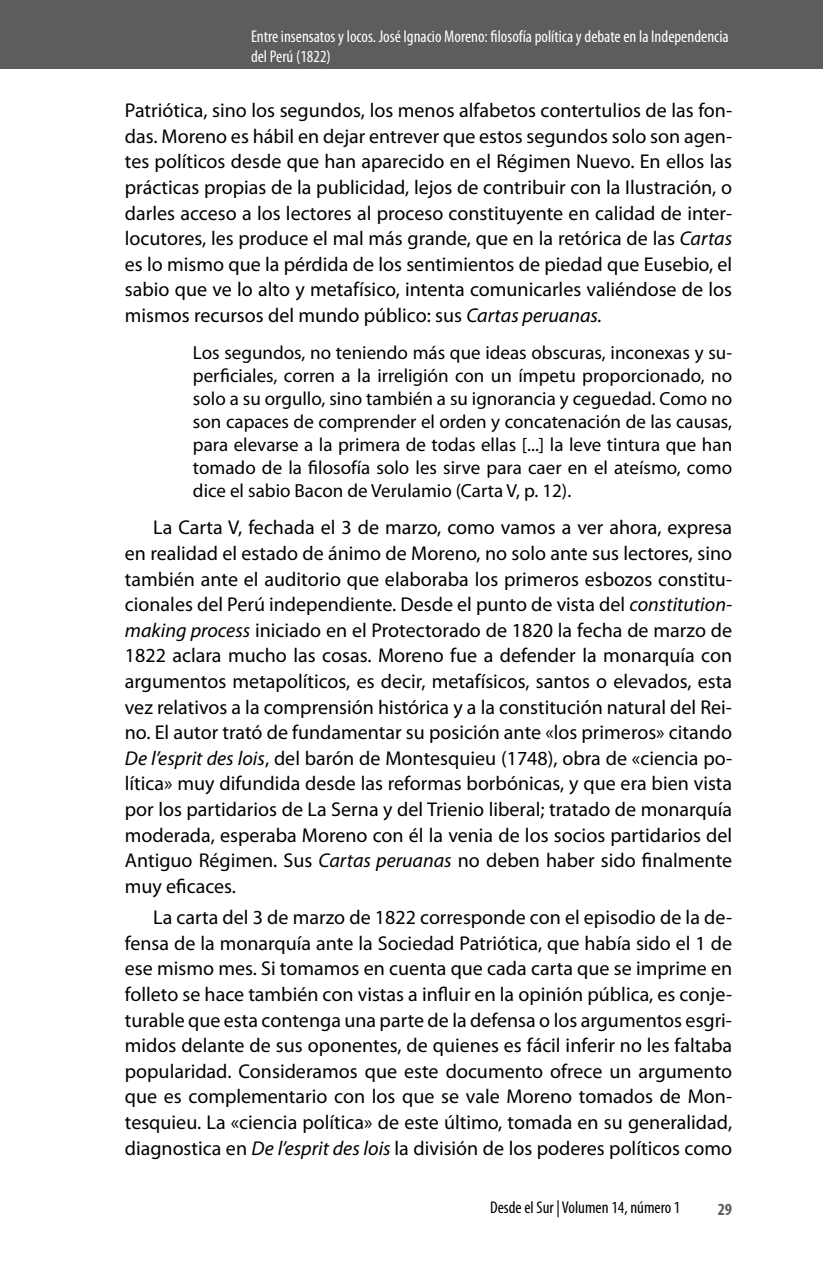
<style>
.page{position:relative;width:823px;height:1265px;background:#fff}
.page>*{position:absolute;margin:0;border:0;box-sizing:border-box;transform-origin:0 0}
.t1{font:20px/25.6px "Myriad Pro";color:#000;text-align:justify}
.t2{font:19px/23px "Myriad Pro";color:#000;text-align:justify}
.t3{font:condensed 17px/20px "Myriad Pro";color:#fff}
.t4{font:condensed 17px "Myriad Pro";color:#000}
.t5{font:700 condensed 17px "Myriad Pro";color:#5c5d5f}
.s1{font-style:italic}
</style>
<div class="page">
<div style="left:0;top:0;width:822px;height:68px;background:#5c5d5f"></div>
<p class="t3" style="left:251px;top:26px;width:479px">Entre insensatos y locos. José Ignacio Moreno: filosofía política y debate en la Independencia del Perú (1822)</p>
<p class="t1" style="left:125px;top:97px;width:608px">Patriótica, sino los segundos, los menos alfabetos contertulios de las fon&shy;das. Moreno es hábil en dejar entrever que estos segundos solo son agen&shy;tes políticos desde que han aparecido en el Régimen Nuevo. En ellos las prácticas propias de la publicidad, lejos de contribuir con la Ilustración, o darles acceso a los lectores al proceso constituyente en calidad de inter&shy;locutores, les produce el mal más grande, que en la retórica de las <span class="s1">Cartas </span>es lo mismo que la pérdida de los sentimientos de piedad que Eusebio, el sabio que ve lo alto y metafísico, intenta comunicarles valiéndose de los mismos recursos del mundo público: sus <span class="s1">Cartas peruanas.</span></p>
<p class="t2" style="left:193px;top:341px;width:540px">Los segundos, no teniendo más que ideas obscuras, inconexas y su&shy;perficiales, corren a la irreligión con un ímpetu proporcionado, no solo a su orgullo, sino también a su ignorancia y ceguedad. Como no son capaces de comprender el orden y concatenación de las causas, para elevarse a la primera de todas ellas [...] la leve tintura que han tomado de la filosofía solo les sirve para caer en el ateísmo, como dice el sabio Bacon de Verulamio (Carta V, p. 12).</p>
<p class="t1" style="left:125px;top:514px;width:608px;text-indent:28px">La Carta V, fechada el 3 de marzo, como vamos a ver ahora, expresa en realidad el estado de ánimo de Moreno, no solo ante sus lectores, sino también ante el auditorio que elaboraba los primeros esbozos constitu&shy;cionales del Perú independiente. Desde el punto de vista del <span class="s1">constitution&shy;making process</span> iniciado en el Protectorado de 1820 la fecha de marzo de 1822 aclara mucho las cosas. Moreno fue a defender la monarquía con argumentos metapolíticos, es decir, metafísicos, santos o elevados, esta vez relativos a la comprensión histórica y a la constitución natural del Rei&shy;no. El autor trató de fundamentar su posición ante «los primeros» citando <span class="s1">De l’esprit des lois</span>, del barón de Montesquieu (1748), obra de «ciencia po&shy;lítica» muy difundida desde las reformas borbónicas, y que era bien vista por los partidarios de La Serna y del Trienio liberal; tratado de monarquía moderada, esperaba Moreno con él la venia de los socios partidarios del Antiguo Régimen. Sus <span class="s1">Cartas peruanas</span> no deben haber sido finalmente muy eficaces.</p>
<p class="t1" style="left:125px;top:904px;width:608px;text-indent:28px">La carta del 3 de marzo de 1822 corresponde con el episodio de la de&shy;fensa de la monarquía ante la Sociedad Patriótica, que había sido el 1 de ese mismo mes. Si tomamos en cuenta que cada carta que se imprime en folleto se hace también con vistas a influir en la opinión pública, es conje&shy;turable que esta contenga una parte de la defensa o los argumentos esgri&shy;midos delante de sus oponentes, de quienes es fácil inferir no les faltaba popularidad. Consideramos que este documento ofrece un argumento que es complementario con los que se vale Moreno tomados de Mon&shy;tesquieu. La «ciencia política» de este último, tomada en su generalidad, diagnostica en <span class="s1">De l’esprit des lois</span> la división de los poderes políticos como</p>
<p class="t4" style="left:489px;top:1196px;width:192px">Desde el Sur | Volumen 14, número 1</p>
<p class="t5" style="left:717px;top:1198px;width:16px">29</p>
</div>
